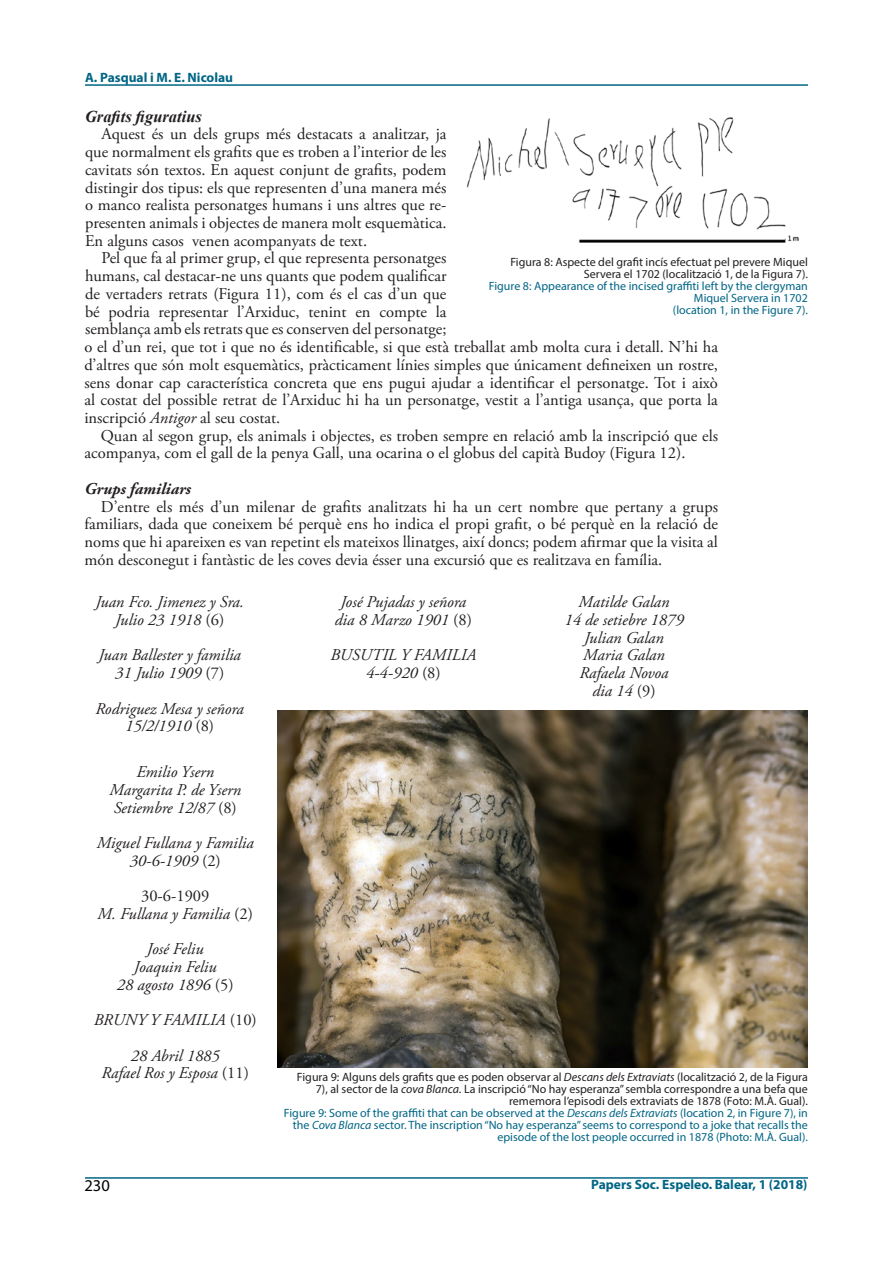
<style>
.page{position:relative;width:893px;height:1263px;background:#fff}
.page>*{position:absolute;margin:0;border:0;box-sizing:border-box;transform-origin:0 0}
.t1{font:16.5px/17.7px "Adobe Garamond Pro";color:#231f20;text-align:justify}
.t2{font:italic 16.5px/17.7px "Adobe Garamond Pro";color:#231f20;text-align:center}
.t3{font:italic 700 16.5px "Times New Roman";color:#231f20}
.t4{font:italic 700 16.5px "Adobe Garamond Pro";color:#231f20}
.t5{font:16.5px "Myriad Pro";color:#000}
.t6{font:700 13.5px "Myriad Pro";color:#006585}
.t7{font:12px/12px "Myriad Pro";color:#006585;text-align:right}
.t8{font:12px/12px "Myriad Pro";color:#231f20;text-align:right}
.s1{font-style:italic}
.s2{font-style:normal}
.s3{color:#231f20}
.s4{font-style:italic;color:#231f20}
</style>
<div class="page">
<hr style="left:85px;top:1177px;width:723px;height:2px;background:#006585">
<hr style="left:85px;top:84px;width:723px;height:2px;background:#006585">
<img style="left:278px;top:710px;width:530px;height:357px">
<img style="left:466px;top:117px;width:333px;height:125px">
<p class="t6" style="left:85px;top:68px;width:150px">A. Pasqual i M. E. Nicolau</p>
<p class="t3" style="left:85px;top:105px;width:118px">Grafits figuratius</p>
<p class="t1" style="left:85px;top:126px;width:363px;text-indent:16px">Aquest és un dels grups més destacats a analitzar, ja que normalment els grafits que es troben a l’interior de les cavitats són textos. En aquest conjunt de grafits, podem distingir dos tipus: els que representen d’una manera més o manco realista personatges humans i uns altres que re&shy;presenten animals i objectes de manera molt esquemàtica.<br>En alguns casos venen acompanyats de text.</p>
<p class="t1" style="left:85px;top:250px;width:363px;text-indent:16px">Pel que fa al primer grup, el que representa personatges humans, cal destacar-ne uns quants que podem qualificar de vertaders retrats (Figura 11), com és el cas d’un que bé podria representar l’Arxiduc, tenint en compte la semblança amb els retrats que es conserven del personatge;</p>
<p class="t8" style="left:510px;top:256px;width:299px">Figura 8: Aspecte del grafit incís efectuat pel prevere Miquel<br>Servera el 1702 (localització 1, de la Figura 7).</p>
<p class="t7" style="left:489px;top:280px;width:321px">Figure 8: Appearance of the incised graffiti left by the clergyman<br>Miquel Servera in 1702<br>(location 1, in the Figure 7).</p>
<p class="t1" style="left:84px;top:339px;width:635px">o el d’un rei, que tot i que no és identificable, si que està treballat amb molta cura i detall. N’hi ha d’altres que són molt esquemàtics, pràcticament línies simples que únicament defineixen un rostre, sens donar cap característica concreta que ens pugui ajudar a identificar el personatge. Tot i això al costat del possible retrat de l’Arxiduc hi ha un personatge, vestit a l’antiga usança, que porta la inscripció <span class="s1">Antigor</span> al seu costat.</p>
<p class="t1" style="left:84px;top:427px;width:635px;text-indent:16px">Quan al segon grup, els animals i objectes, es troben sempre en relació amb la inscripció que els acompanya, com el gall de la penya Gall, una ocarina o el globus del capità Budoy (Figura 12).</p>
<p class="t4" style="left:84px;top:479px;width:108px">Grups familiars</p>
<p class="t1" style="left:84px;top:498px;width:635px;text-indent:16px">D’entre els més d’un milenar de grafits analitzats hi ha un cert nombre que pertany a grups familiars, dada que coneixem bé perquè ens ho indica el propi grafit, o bé perquè en la relació de noms que hi apareixen es van repetint els mateixos llinatges, així doncs; podem afirmar que la visita al món desconegut i fantàstic de les coves devia ésser una excursió que es realitzava en família.</p>
<p class="t2" style="left:95px;top:594px;width:150px">Juan Fco. Jimenez y Sra.<br>Julio 23 1918 <span class="s2">(6)</span></p>
<p class="t2" style="left:99px;top:647px;width:144px">Juan Ballester y familia<br>31 Julio 1909 <span class="s2">(7)</span></p>
<p class="t2" style="left:96px;top:700px;width:150px">Rodriguez Mesa y señora<br>15/2/1910 <span class="s2">(8)</span></p>
<p class="t2" style="left:564px;top:594px;width:121px">Matilde Galan<br>14 de setiebre 1879<br>Julian Galan<br>Maria Galan<br>Rafaela Novoa<br>dia 14 <span class="s2">(9)</span></p>
<p class="t2" style="left:335px;top:594px;width:139px">José Pujadas y señora dia 8 Marzo 1901 <span class="s2">(8)</span></p>
<p class="t2" style="left:331px;top:647px;width:147px">BUSUTIL Y FAMILIA<br>4-4-920 <span class="s2">(8)</span></p>
<p class="t2" style="left:109px;top:764px;width:133px">Emilio Ysern<br>Margarita P. de Ysern<br>Setiembre 12/87 <span class="s2">(8)</span></p>
<p class="t2" style="left:97px;top:835px;width:159px">Miguel Fullana y Familia<br>30-6-1909 <span class="s2">(2)</span></p>
<p class="t2" style="left:98px;top:888px;width:157px"><span class="s2">30-6-1909<br></span>M. Fullana y Familia <span class="s2">(2)</span></p>
<p class="t2" style="left:117px;top:941px;width:118px">José Feliu<br>Joaquin Feliu<br>28 agosto 1896 <span class="s2">(5)</span></p>
<p class="t2" style="left:94px;top:1003px;width:165px;line-height:35.4px">BRUNY Y FAMILIA <span class="s2">(10)<br></span>28 Abril 1885</p>
<p class="t2" style="left:102px;top:1065px;width:149px">Rafael Ros y Esposa <span class="s2">(11)</span></p>
<p class="t7" style="left:284px;top:1070px;width:525px"><span class="s3">Figura 9: Alguns dels grafits que es poden observar al</span> <span class="s4">Descans dels Extraviats</span> <span class="s3">(localització 2, de la Figura 7), al sector de la</span> <span class="s4">cova Blanca</span><span class="s3">. La inscripció “No hay esperanza” sembla correspondre a una befa que rememora l’episodi dels extraviats de 1878 (Foto: M.À. Gual).<br></span>Figure 9: Some of the graffiti that can be observed at the <span class="s1">Descans dels Extraviats</span> (location 2, in Figure 7), in the <span class="s1">Cova Blanca</span> sector. The inscription “No hay esperanza” seems to correspond to a joke that recalls the episode of the lost people occurred in 1878 (Photo: M.À. Gual).</p>
<p class="t5" style="left:84px;top:1175px;width:27px">230</p>
<p class="t6" style="left:591px;top:1176px;width:218px">Papers Soc. Espeleo. Balear, 1 (2018)</p>
</div>
